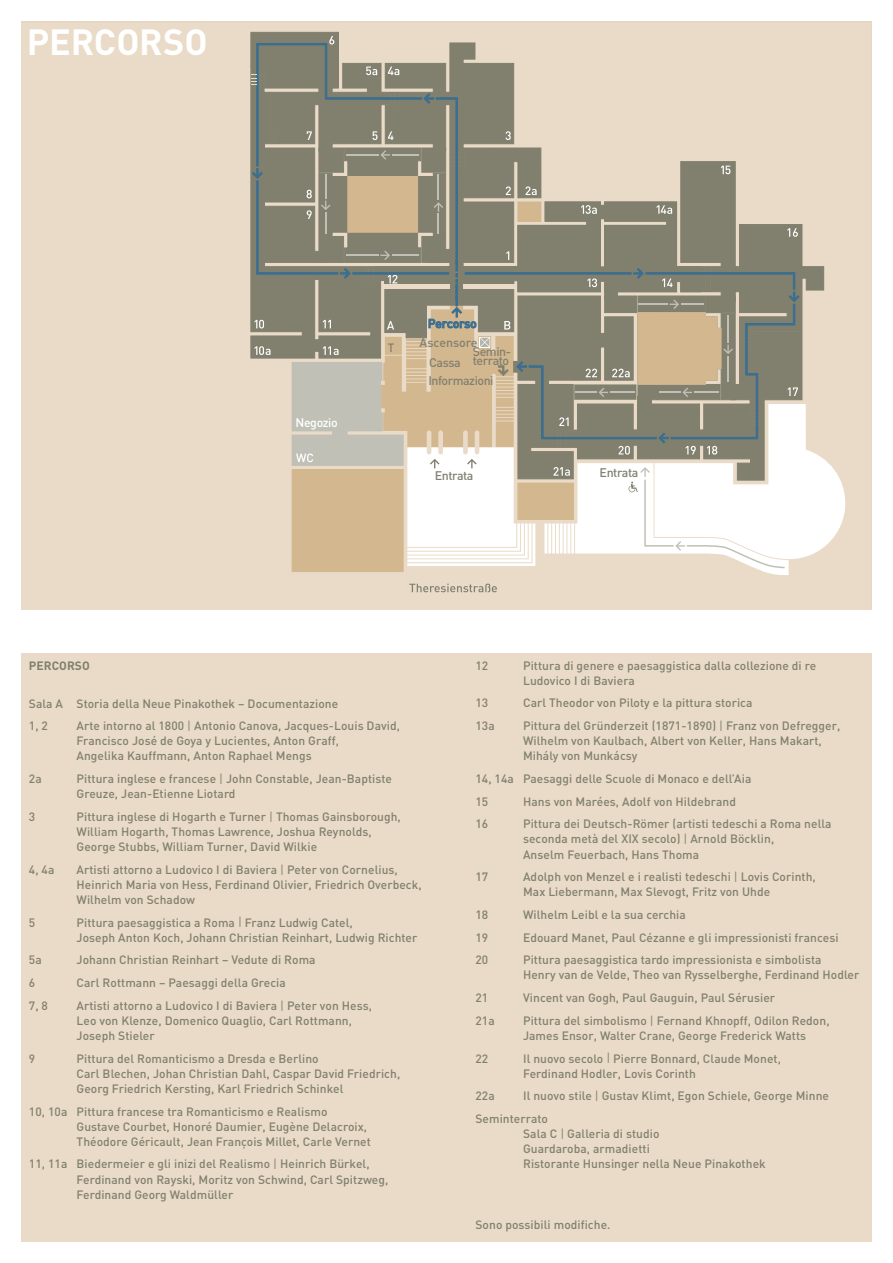
<style>
.page{position:relative;width:893px;height:1263px;background:#fff}
.page>*{position:absolute;margin:0;border:0;box-sizing:border-box;transform-origin:0 0}
.t1{font:700 36px "DIN";letter-spacing:-.005em;color:#fff}
.t2{font:500 12.45px/18.6px "DIN";letter-spacing:-.035em;color:#81806f}
.t3{font:500 12.45px "DIN";letter-spacing:-.02em;color:#3b6e8f}
.t4{font:500 12.3px "DIN";letter-spacing:-.035em;color:#fff}
.t5{font:500 12px/15.1px "DIN";letter-spacing:.005em;color:#81806f}
.t6{font:700 12px "DIN";letter-spacing:.005em;color:#81806f}
.s1{font-weight:400}
</style>
<div class="page">
<div style="left:21px;top:23px;width:850px;height:587px;background:#e9dbc7"></div>
<div style="left:292px;top:469px;width:111px;height:103px;border:1px solid #d3b78f"></div>
<svg style="left:755px;top:459px;width:90px;height:116px;fill:#fff"></svg>
<svg style="left:251px;top:32px;width:573px;height:448px"></svg>
<div style="left:251px;top:66px;width:6px;height:19px;background:#81806f"></div>
<div style="left:251px;top:66px;width:6px;height:19px;border:1px solid #81806f"></div>
<svg style="left:506px;top:131px;width:5px;height:9px"></svg>
<svg style="left:255px;top:320px;width:9px;height:8px"></svg>
<svg style="left:255px;top:346px;width:15px;height:9px"></svg>
<svg style="left:329px;top:36px;width:5px;height:7px"></svg>
<svg style="left:257px;top:43px;width:201px;height:231px;background:#8e8e7f"></svg>
<svg style="left:422px;top:93px;width:13px;height:11px"></svg>
<svg style="left:252px;top:167px;width:10px;height:13px"></svg>
<svg style="left:409px;top:584px;width:88px;height:8px"></svg>
<svg style="left:251px;top:74px;width:6px;height:11px"></svg>
<svg style="left:292px;top:148px;width:507px;height:420px;background:#b6af9e"></svg>
<div style="left:21px;top:653px;width:851px;height:589px;background:#e9dbc7"></div>
<h1 class="t1" style="left:27px;top:18px;width:182px">PERCORSO</h1>
<p class="t4" style="left:296px;top:414px;width:44px">Negozio</p>
<p class="t3" style="left:428px;top:315px;width:51px">Percorso</p>
<p class="t2" style="left:428px;top:333px;width:67px;text-indent:-9px">Ascensore<br>Cassa<br>Informazioni</p>
<p class="t2" style="left:473px;top:347px;width:40px;line-height:9px">Semin&shy;terrato</p>
<p class="t2" style="left:435px;top:466px;width:40px">Entrata</p>
<p class="t2" style="left:600px;top:462px;width:40px">Entrata</p>
<p class="t6" style="left:29px;top:658px;width:62px">PERCORSO</p>
<p class="t5" style="left:29px;top:691px;width:311px;line-height:22.6px">Sala A Storia della Neue Pinakothek – Documentazione<br>1, 2</p>
<p class="t5" style="left:77px;top:718px;width:325px">Arte intorno al 1800 <span class="s1">|</span> Antonio Canova, Jacques-Louis David,<br>Francisco José de Goya y Lucientes, Anton Graff,<br>Angelika Kauffmann, Anton Raphael Mengs</p>
<p class="t5" style="left:29px;top:771px;width:14px">2a</p>
<p class="t5" style="left:77px;top:771px;width:317px">Pittura inglese e francese <span class="s1">|</span> John Constable, Jean-Baptiste<br>Greuze, Jean-Etienne Liotard</p>
<p class="t5" style="left:29px;top:808px;width:8px">3</p>
<p class="t5" style="left:77px;top:808px;width:326px">Pittura inglese di Hogarth e Turner <span class="s1">|</span> Thomas Gainsborough,<br>William Hogarth, Thomas Lawrence, Joshua Reynolds,<br>George Stubbs, William Turner, David Wilkie</p>
<p class="t5" style="left:29px;top:861px;width:27px">4, 4a</p>
<p class="t5" style="left:77px;top:861px;width:347px">Artisti attorno a Ludovico I di Baviera <span class="s1">|</span> Peter von Cornelius,<br>Heinrich Maria von Hess, Ferdinand Olivier, Friedrich Overbeck,<br>Wilhelm von Schadow</p>
<p class="t5" style="left:29px;top:914px;width:8px">5</p>
<p class="t5" style="left:77px;top:914px;width:342px">Pittura paesaggistica a Roma <span class="s1">|</span> Franz Ludwig Catel,<br>Joseph Anton Koch, Johann Christian Reinhart, Ludwig Richter</p>
<p class="t5" style="left:29px;top:952px;width:14px">5a</p>
<p class="t5" style="left:77px;top:952px;width:241px">Johann Christian Reinhart – Vedute di Roma</p>
<p class="t5" style="left:29px;top:975px;width:8px">6</p>
<p class="t5" style="left:77px;top:975px;width:211px">Carl Rottmann – Paesaggi della Grecia</p>
<p class="t5" style="left:29px;top:997px;width:21px">7, 8</p>
<p class="t5" style="left:77px;top:997px;width:297px">Artisti attorno a Ludovico I di Baviera <span class="s1">|</span> Peter von Hess,<br>Leo von Klenze, Domenico Quaglio, Carl Rottmann,<br>Joseph Stieler</p>
<p class="t5" style="left:29px;top:1050px;width:8px">9</p>
<p class="t5" style="left:77px;top:1050px;width:325px">Pittura del Romanticismo a Dresda e Berlino<br>Carl Blechen, Johan Christian Dahl, Caspar David Friedrich,<br>Georg Friedrich Kersting, Karl Friedrich Schinkel</p>
<p class="t5" style="left:77px;top:1103px;width:296px;text-indent:-48px">10, 10a Pittura francese tra Romanticismo e Realismo<br>Gustave Courbet, Honoré Daumier, Eugène Delacroix,<br>Théodore Géricault, Jean François Millet, Carle Vernet</p>
<p class="t5" style="left:77px;top:1156px;width:313px;text-indent:-48px">11, 11a Biedermeier e gli inizi del Realismo <span class="s1">|</span> Heinrich Bürkel,<br>Ferdinand von Rayski, Moritz von Schwind, Carl Spitzweg,<br>Ferdinand Georg Waldmüller</p>
<p class="t5" style="left:475px;top:657px;width:14px">12</p>
<p class="t5" style="left:523px;top:657px;width:295px">Pittura di genere e paesaggistica dalla collezione di re<br>Ludovico I di Baviera</p>
<p class="t5" style="left:475px;top:695px;width:14px">13</p>
<p class="t5" style="left:523px;top:695px;width:231px">Carl Theodor von Piloty e la pittura storica</p>
<p class="t5" style="left:475px;top:718px;width:21px">13a</p>
<p class="t5" style="left:523px;top:718px;width:319px">Pittura del Gründerzeit (1871-1890) <span class="s1">|</span> Franz von Defregger,<br>Wilhelm von Kaulbach, Albert von Keller, Hans Makart,<br>Mihály von Munkácsy</p>
<p class="t5" style="left:475px;top:767px;width:277px;line-height:22.6px">14, 14a Paesaggi delle Scuole di Monaco e dell’Aia<br>15</p>
<p class="t5" style="left:523px;top:793px;width:214px">Hans von Marées, Adolf von Hildebrand</p>
<p class="t5" style="left:475px;top:816px;width:14px">16</p>
<p class="t5" style="left:523px;top:816px;width:310px">Pittura dei Deutsch-Römer (artisti tedeschi a Roma nella seconda metà del XIX secolo) <span class="s1">|</span> Arnold Böcklin,<br>Anselm Feuerbach, Hans Thoma</p>
<p class="t5" style="left:475px;top:869px;width:14px">17</p>
<p class="t5" style="left:523px;top:869px;width:294px">Adolph von Menzel e i realisti tedeschi <span class="s1">|</span> Lovis Corinth,<br>Max Liebermann, Max Slevogt, Fritz von Uhde</p>
<p class="t5" style="left:475px;top:907px;width:14px">18</p>
<p class="t5" style="left:523px;top:907px;width:164px">Wilhelm Leibl e la sua cerchia</p>
<p class="t5" style="left:475px;top:929px;width:14px">19</p>
<p class="t5" style="left:523px;top:929px;width:317px">Edouard Manet, Paul Cézanne e gli impressionisti francesi</p>
<p class="t5" style="left:475px;top:952px;width:14px">20</p>
<p class="t5" style="left:523px;top:952px;width:338px">Pittura paesaggistica tardo impressionista e simbolista<br>Henry van de Velde, Theo van Rysselberghe, Ferdinand Hodler</p>
<p class="t5" style="left:475px;top:990px;width:14px">21</p>
<p class="t5" style="left:523px;top:990px;width:254px">Vincent van Gogh, Paul Gauguin, Paul Sérusier</p>
<p class="t5" style="left:475px;top:1012px;width:21px">21a</p>
<p class="t5" style="left:523px;top:1012px;width:308px">Pittura del simbolismo <span class="s1">|</span> Fernand Khnopff, Odilon Redon,<br>James Ensor, Walter Crane, George Frederick Watts</p>
<p class="t5" style="left:475px;top:1050px;width:14px">22</p>
<p class="t5" style="left:523px;top:1050px;width:259px">Il nuovo secolo <span class="s1">|</span> Pierre Bonnard, Claude Monet,<br>Ferdinand Hodler, Lovis Corinth</p>
<p class="t5" style="left:475px;top:1088px;width:21px">22a</p>
<p class="t5" style="left:475px;top:1084px;width:355px;line-height:22.6px;text-indent:48px">Il nuovo stile <span class="s1">|</span> Gustav Klimt, Egon Schiele, George Minne<br>Seminterrato</p>
<p class="t5" style="left:523px;top:1126px;width:244px">Sala C <span class="s1">|</span> Galleria di studio<br>Guardaroba, armadietti<br>Ristorante Hunsinger nella Neue Pinakothek</p>
<p class="t5" style="left:475px;top:1216px;width:137px">Sono possibili modifiche.</p>
</div>
